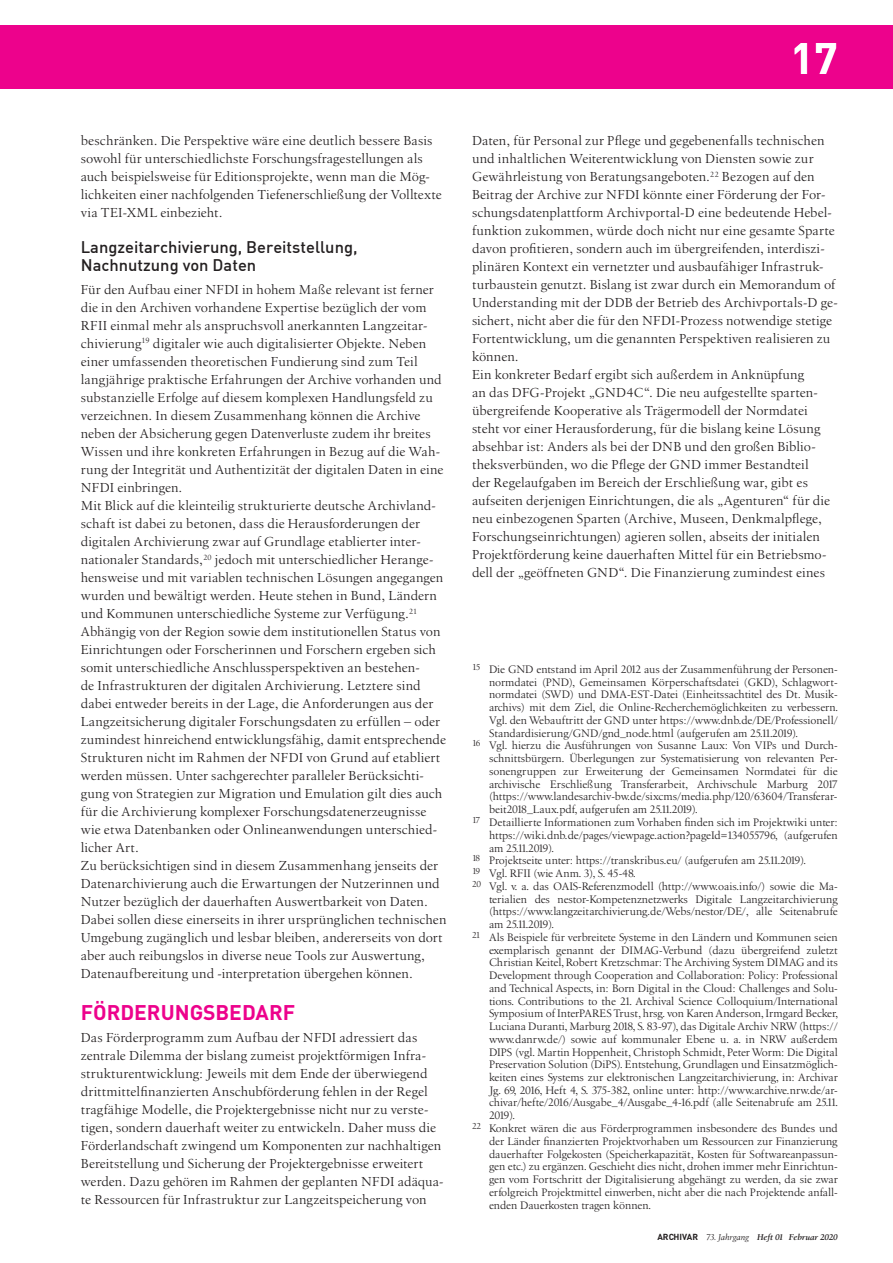
<style>
.page{position:relative;width:893px;height:1263px;background:#fff}
.page>*{position:absolute;margin:0;border:0;box-sizing:border-box;transform-origin:0 0}
.t1{font:700 43.5px "DIN";color:#fff}
.t2{font:700 21px "DIN";color:#ed028c}
.t3{font:500 16.5px/18px "DIN";color:#231f20}
.t4{font:13.5px/18px "Birka";letter-spacing:.005em;color:#231f20}
.t5{font:11.25px "Birka";color:#231f20}
.t6{font:11.25px "Birka";letter-spacing:-.08em;color:#231f20}
.t7{font:italic 600 8.7px "Birka";letter-spacing:-.02em;color:#231f20}
.s1{font-family:"DIN";font-weight:700;font-style:normal}
.s2{font-weight:400}
</style>
<div class="page">
<div style="left:0;top:25px;width:893px;height:64px;background:#ed028c"></div>
<p class="t4" style="left:81px;top:132px;width:362px">beschränken. Die Perspektive wäre eine deutlich bessere Basis sowohl für unterschiedlichste Forschungsfragestellungen als auch beispielsweise für Editionsprojekte, wenn man die Mög&shy;lichkeiten einer nachfolgenden Tiefenerschließung der Volltexte via TEI-XML einbezieht.</p>
<p class="t3" style="left:81px;top:238px;width:278px">Langzeitarchivierung, Bereitstellung,<br>Nachnutzung von Daten</p>
<p class="t4" style="left:81px;top:280px;width:367px">Für den Aufbau einer NFDI in hohem Maße relevant ist ferner die in den Archiven vorhandene Expertise bezüglich der vom RFII einmal mehr als anspruchsvoll anerkannten Langzeitar&shy;chivierung<sup>19</sup> digitaler wie auch digitalisierter Objekte. Neben einer umfassenden theoretischen Fundierung sind zum Teil langjährige praktische Erfahrungen der Archive vorhanden und substanzielle Erfolge auf diesem komplexen Handlungsfeld zu verzeichnen. In diesem Zusammenhang können die Archive neben der Absicherung gegen Datenverluste zudem ihr breites Wissen und ihre konkreten Erfahrungen in Bezug auf die Wah&shy;rung der Integrität und Authentizität der digitalen Daten in eine NFDI einbringen.<br>Mit Blick auf die kleinteilig strukturierte deutsche Archivland&shy;schaft ist dabei zu betonen, dass die Herausforderungen der digitalen Archivierung zwar auf Grundlage etablierter inter&shy;nationaler Standards,<sup>20</sup> jedoch mit unterschiedlicher Herange&shy;hensweise und mit variablen technischen Lösungen angegangen wurden und bewältigt werden. Heute stehen in Bund, Ländern und Kommunen unterschiedliche Systeme zur Verfügung.<sup>21<br></sup>Abhängig von der Region sowie dem institutionellen Status von Einrichtungen oder Forscherinnen und Forschern ergeben sich somit unterschiedliche Anschlussperspektiven an bestehen-<br>de Infrastrukturen der digitalen Archivierung. Letztere sind dabei entweder bereits in der Lage, die Anforderungen aus der Langzeitsicherung digitaler Forschungsdaten zu erfüllen – oder zumindest hinreichend entwicklungsfähig, damit entsprechende Strukturen nicht im Rahmen der NFDI von Grund auf etabliert werden müssen. Unter sachgerechter paralleler Berücksichti&shy;gung von Strategien zur Migration und Emulation gilt dies auch für die Archivierung komplexer Forschungsdatenerzeugnisse wie etwa Datenbanken oder Onlineanwendungen unterschied&shy;licher Art.<br>Zu berücksichtigen sind in diesem Zusammenhang jenseits der Datenarchivierung auch die Erwartungen der Nutzerinnen und Nutzer bezüglich der dauerhaften Auswertbarkeit von Daten.<br>Dabei sollen diese einerseits in ihrer ursprünglichen technischen Umgebung zugänglich und lesbar bleiben, andererseits von dort aber auch reibungslos in diverse neue Tools zur Auswertung, Datenaufbereitung und -interpretation übergehen können.</p>
<h2 class="t2" style="left:81px;top:998px;width:211px">FÖRDERUNGSBEDARF</h2>
<p class="t4" style="left:81px;top:1028px;width:364px">Das Förderprogramm zum Aufbau der NFDI adressiert das zentrale Dilemma der bislang zumeist projektförmigen Infra&shy;strukturentwicklung: Jeweils mit dem Ende der überwiegend drittmittelfinanzierten Anschubförderung fehlen in der Regel tragfähige Modelle, die Projektergebnisse nicht nur zu verste&shy;tigen, sondern dauerhaft weiter zu entwickeln. Daher muss die Förderlandschaft zwingend um Komponenten zur nachhaltigen Bereitstellung und Sicherung der Projektergebnisse erweitert werden. Dazu gehören im Rahmen der geplanten NFDI adäqua&shy;te Ressourcen für Infrastruktur zur Langzeitspeicherung von</p>
<h1 class="t1" style="left:790px;top:29px;width:49px">17</h1>
<p class="t4" style="left:472px;top:132px;width:367px">Daten, für Personal zur Pflege und gegebenenfalls technischen und inhaltlichen Weiterentwicklung von Diensten sowie zur Gewährleistung von Beratungsangeboten.<sup>22</sup> Bezogen auf den Beitrag der Archive zur NFDI könnte einer Förderung der For&shy;schungsdatenplattform Archivportal-D eine bedeutende Hebel&shy;funktion zukommen, würde doch nicht nur eine gesamte Sparte davon profitieren, sondern auch im übergreifenden, interdiszi&shy;plinären Kontext ein vernetzter und ausbaufähiger Infrastruk&shy;turbaustein genutzt. Bislang ist zwar durch ein Memorandum of Understanding mit der DDB der Betrieb des Archivportals-D ge&shy;sichert, nicht aber die für den NFDI-Prozess notwendige stetige Fortentwicklung, um die genannten Perspektiven realisieren zu können.<br>Ein konkreter Bedarf ergibt sich außerdem in Anknüpfung<br>an das DFG-Projekt „GND4C“. Die neu aufgestellte sparten&shy;übergreifende Kooperative als Trägermodell der Normdatei steht vor einer Herausforderung, für die bislang keine Lösung absehbar ist: Anders als bei der DNB und den großen Biblio&shy;theksverbünden, wo die Pflege der GND immer Bestandteil<br>der Regelaufgaben im Bereich der Erschließung war, gibt es aufseiten derjenigen Einrichtungen, die als „Agenturen“ für die neu einbezogenen Sparten (Archive, Museen, Denkmalpflege, Forschungseinrichtungen) agieren sollen, abseits der initialen Projektförderung keine dauerhaften Mittel für ein Betriebsmo&shy;dell der „geöffneten GND“. Die Finanzierung zumindest eines</p>
<p class="t5" style="left:472px;top:663px;width:367px"><sup>15</sup> Die GND entstand im April 2012 aus der Zusammenführung der Personen-</p>
<p class="t5" style="left:489px;top:675px;width:350px">normdatei (PND), Gemeinsamen Körperschaftsdatei (GKD), Schlagwort-</p>
<p class="t5" style="left:489px;top:688px;width:350px">normdatei (SWD) und DMA-EST-Datei (Einheitssachtitel des Dt. Musik-</p>
<p class="t5" style="left:489px;top:701px;width:351px">archivs) mit dem Ziel, die Online-Recherchemöglichkeiten zu verbessern.</p>
<p class="t5" style="left:489px;top:714px;width:350px">Vgl. den Webauftritt der GND unter https://www.dnb.de/DE/Professionell/</p>
<p class="t5" style="left:489px;top:726px;width:311px">Standardisierung/GND/gnd_node.html (aufgerufen am 25.11.2019).</p>
<p class="t5" style="left:472px;top:739px;width:367px"><sup>16</sup> Vgl. hierzu die Ausführungen von Susanne Laux: Von VIPs und Durch-</p>
<p class="t5" style="left:489px;top:752px;width:350px">schnittsbürgern. Überlegungen zur Systematisierung von relevanten Per-</p>
<p class="t5" style="left:489px;top:765px;width:350px">sonengruppen zur Erweiterung der Gemeinsamen Normdatei für die</p>
<p class="t5" style="left:489px;top:777px;width:350px">archivische Erschließung Transferarbeit, Archivschule Marburg 2017</p>
<p class="t5" style="left:489px;top:790px;width:350px">(https://www.landesarchiv-bw.de/sixcms/media.php/120/63604/Transferar-</p>
<p class="t5" style="left:489px;top:803px;width:210px">beit2018_Laux.pdf, aufgerufen am 25.11.2019).</p>
<p class="t5" style="left:472px;top:816px;width:367px"><sup>17</sup> Detaillierte Informationen zum Vorhaben finden sich im Projektwiki unter:</p>
<p class="t5" style="left:489px;top:828px;width:350px">https://wiki.dnb.de/pages/viewpage.action?pageId=134055796, (aufgerufen</p>
<p class="t6" style="left:489px;top:841px;width:67px">am 25.11.2019).</p>
<p class="t5" style="left:472px;top:854px;width:336px"><sup>18</sup> Projektseite unter: https://transkribus.eu/ (aufgerufen am 25.11.2019).</p>
<p class="t5" style="left:472px;top:867px;width:166px"><sup>19</sup> Vgl. RFII (wie Anm. 3), S. 45-48.</p>
<p class="t5" style="left:472px;top:879px;width:367px"><sup>20</sup> Vgl. v. a. das OAIS-Referenzmodell (http://www.oais.info/) sowie die Ma-</p>
<p class="t5" style="left:489px;top:892px;width:350px">terialien des nestor-Kompetenznetzwerks Digitale Langzeitarchivierung</p>
<p class="t5" style="left:489px;top:905px;width:350px">(https://www.langzeitarchivierung.de/Webs/nestor/DE/, alle Seitenabrufe</p>
<p class="t6" style="left:489px;top:918px;width:67px">am 25.11.2019).</p>
<p class="t5" style="left:472px;top:930px;width:367px"><sup>21</sup> Als Beispiele für verbreitete Systeme in den Ländern und Kommunen seien</p>
<p class="t5" style="left:489px;top:943px;width:350px">exemplarisch genannt der DIMAG-Verbund (dazu übergreifend zuletzt</p>
<p class="t5" style="left:489px;top:956px;width:350px">Christian Keitel, Robert Kretzschmar: The Archiving System DIMAG and its</p>
<p class="t5" style="left:489px;top:969px;width:350px">Development through Cooperation and Collaboration: Policy: Professional</p>
<p class="t5" style="left:489px;top:981px;width:350px">and Technical Aspects, in: Born Digital in the Cloud: Challenges and Solu-</p>
<p class="t5" style="left:489px;top:994px;width:350px">tions. Contributions to the 21. Archival Science Colloquium/International</p>
<p class="t5" style="left:489px;top:1007px;width:351px">Symposium of InterPARES Trust, hrsg. von Karen Anderson, Irmgard Becker,</p>
<p class="t5" style="left:489px;top:1020px;width:350px">Luciana Duranti, Marburg 2018, S. 83-97), das Digitale Archiv NRW (https://</p>
<p class="t5" style="left:489px;top:1032px;width:350px">www.danrw.de/) sowie auf kommunaler Ebene u. a. in NRW außerdem</p>
<p class="t5" style="left:489px;top:1045px;width:350px">DIPS (vgl. Martin Hoppenheit, Christoph Schmidt, Peter Worm: Die Digital</p>
<p class="t5" style="left:489px;top:1058px;width:350px">Preservation Solution (DiPS). Entstehung, Grundlagen und Einsatzmöglich-</p>
<p class="t5" style="left:489px;top:1071px;width:350px">keiten eines Systems zur elektronischen Langzeitarchivierung, in: Archivar</p>
<p class="t5" style="left:489px;top:1083px;width:350px">Jg. 69, 2016, Heft 4, S. 375-382, online unter: http://www.archive.nrw.de/ar-</p>
<p class="t5" style="left:489px;top:1096px;width:351px">chivar/hefte/2016/Ausgabe_4/Ausgabe_4-16.pdf (alle Seitenabrufe am 25.11.</p>
<p class="t5" style="left:489px;top:1109px;width:28px">2019).</p>
<p class="t5" style="left:472px;top:1122px;width:367px"><sup>22</sup> Konkret wären die aus Förderprogrammen insbesondere des Bundes und</p>
<p class="t5" style="left:489px;top:1134px;width:350px">der Länder finanzierten Projektvorhaben um Ressourcen zur Finanzierung</p>
<p class="t5" style="left:489px;top:1147px;width:350px">dauerhafter Folgekosten (Speicherkapazität, Kosten für Softwareanpassun-</p>
<p class="t5" style="left:489px;top:1160px;width:350px">gen etc.) zu ergänzen. Geschieht dies nicht, drohen immer mehr Einrichtun-</p>
<p class="t5" style="left:489px;top:1173px;width:350px">gen vom Fortschritt der Digitalisierung abgehängt zu werden, da sie zwar</p>
<p class="t5" style="left:489px;top:1185px;width:350px">erfolgreich Projektmittel einwerben, nicht aber die nach Projektende anfall-</p>
<p class="t5" style="left:489px;top:1198px;width:164px">enden Dauerkosten tragen können.</p>
<p class="t7" style="left:657px;top:1232px;width:182px"><span class="s1">ARCHIVAR</span> <span class="s2">73. Jahrgang</span> Heft 01 Februar 2020</p>
</div>
